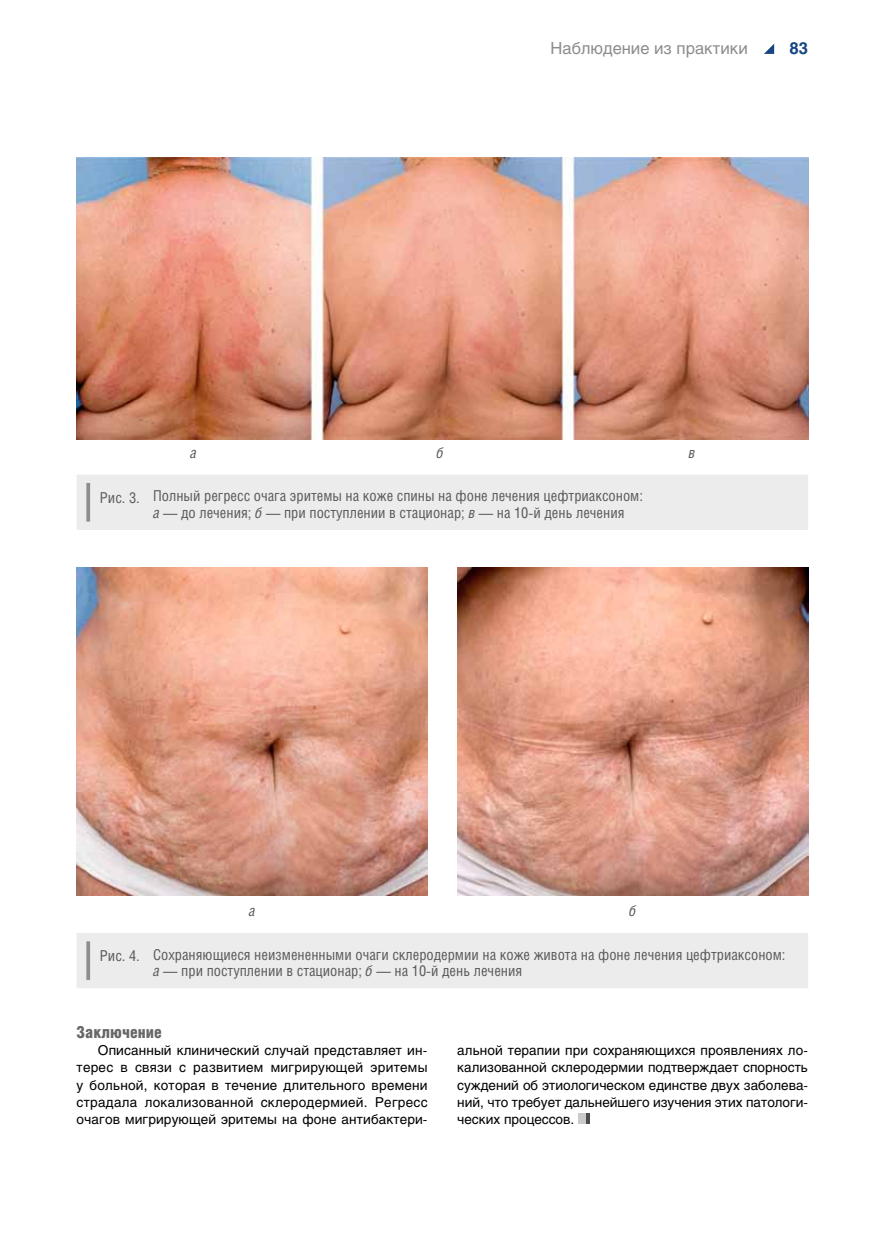
<style>
.page{position:relative;width:872px;height:1234px;background:#fff}
.page>*{position:absolute;margin:0;border:0;box-sizing:border-box;transform-origin:0 0}
.t1{font:16.5px "Helios C";color:#8d8d8d}
.t2{font:16.5px "Helios Cond Black C";color:#676767}
.t3{font:700 16.5px "Helios C";color:#164581}
.t4{font:15px/16.5px "Helios Cond C";color:#5a5a59}
.t5{font:italic 15px "Helios Cond C";color:#5a5a59}
.t6{font:13.5px/17.2px "Helios C";letter-spacing:.005em;color:#000;text-align:justify}
.s1{font-style:italic}
</style>
<div class="page">
<svg style="left:764px;top:44px;width:10px;height:10px"></svg>
<img style="left:77px;top:157px;width:731px;height:282px">
<div style="left:77px;top:475px;width:731px;height:55px;background:#ececec"></div>
<svg style="left:86px;top:483px;width:4px;height:38px"></svg>
<img style="left:77px;top:567px;width:350px;height:328px">
<img style="left:457px;top:567px;width:351px;height:328px">
<div style="left:77px;top:933px;width:731px;height:55px;background:#ececec"></div>
<svg style="left:86px;top:941px;width:4px;height:38px"></svg>
<div style="left:578px;top:1113px;width:10px;height:10px;background:#c8c9c9"></div>
<hr style="left:586px;top:1113px;width:4px;height:10px;background:#4d4d4c">
<p class="t1" style="left:550px;top:38px;width:199px">Наблюдение из практики</p>
<p class="t3" style="left:789px;top:38px;width:20px">83</p>
<p class="t5" style="left:436px;top:444px;width:9px">б</p>
<p class="t5" style="left:190px;top:444px;width:8px">а</p>
<p class="t5" style="left:688px;top:444px;width:8px">в</p>
<p class="t4" style="left:153px;top:487px;width:491px;text-indent:-53px">Рис. 3. Полный регресс очага эритемы на коже спины на фоне лечения цефтриаксоном: <span class="s1">а</span> — до лечения; <span class="s1">б</span> — при поступлении в стационар; <span class="s1">в</span> — на 10-й день лечения</p>
<p class="t5" style="left:249px;top:901px;width:8px">а</p>
<p class="t5" style="left:629px;top:901px;width:9px">б</p>
<p class="t4" style="left:153px;top:945px;width:634px;text-indent:-53px">Рис. 4. Сохраняющиеся неизмененными очаги склеродермии на коже живота на фоне лечения цефтриаксоном: <span class="s1">а</span> — при поступлении в стационар; <span class="s1">б</span> — на 10-й день лечения</p>
<p class="t2" style="left:77px;top:1022px;width:87px">Заключение</p>
<p class="t6" style="left:77px;top:1041px;width:352px;text-indent:21px">Описанный клинический случай представляет ин&shy;терес в связи c развитием мигрирующей эритемы у больной, которая в течение длительного времени страдала локализованной склеродермией. Регресс очагов мигрирующей эритемы на фоне антибактери-</p>
<p class="t6" style="left:457px;top:1041px;width:352px">альной терапии при сохраняющихся проявлениях ло&shy;кализованной склеродермии подтверждает спорность суждений об этиологическом единстве двух заболева&shy;ний, что требует дальнейшего изучения этих патологи&shy;ческих процессов.</p>
</div>
